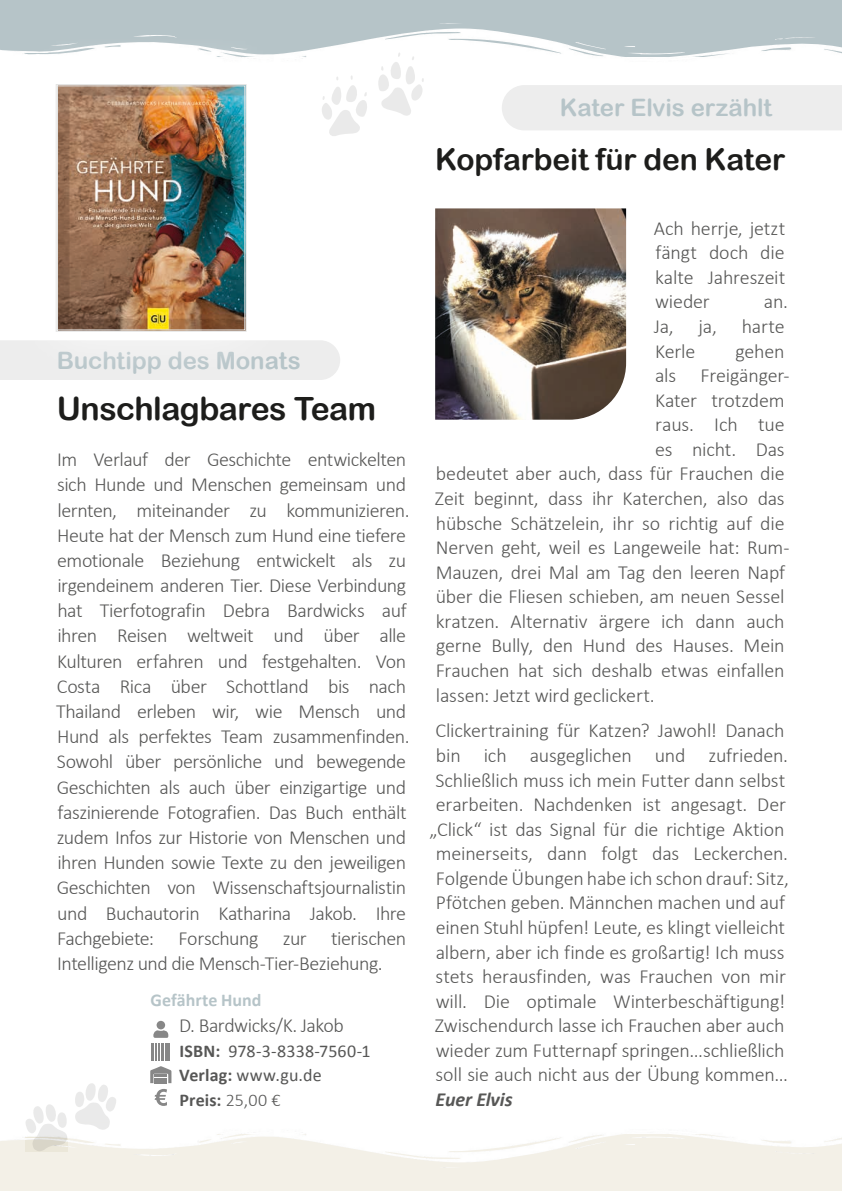
<style>
.page{position:relative;width:842px;height:1191px;background:#fff}
.page>*{position:absolute;margin:0;border:0;box-sizing:border-box;transform-origin:0 0}
.t1{font:32px "Arial Rounded MT Bold";letter-spacing:-.015em;color:#1d1d1b}
.t2{font:30px "Arial Rounded MT Bold";letter-spacing:-.005em;color:#1d1d1b}
.t3{font:24px "Arial Rounded MT Bold";letter-spacing:-.005em;color:#b6c4c8}
.t4{font:300 20px/25.2px "Calibri";letter-spacing:-.015em;color:#575756}
.t5{font:italic 700 20px "Calibri";letter-spacing:-.01em;color:#575756}
.t6{font:18px/24.4px "Calibri";letter-spacing:.005em;color:#575756}
.t7{font:700 18px "Calibri";color:#b6c4c8}
.s1{font-weight:700}
.s2{font-weight:300}
</style>
<div class="page">
<div style="left:0;top:0;width:842px;height:57px;background:#b6c4c8"></div>
<img style="left:0;top:23px;width:842px;height:34px">
<div style="left:0;top:1134px;width:842px;height:57px;background:#f3f0e7"></div>
<img style="left:0;top:1129px;width:842px;height:33px">
<svg style="left:0;top:340px;width:340px;height:40px;background:#eee"></svg>
<div style="left:4px;top:31px;width:296px;height:353px;background:#fff;opacity:.98"></div>
<img style="left:55px;top:84px;width:192px;height:248px">
<div style="left:57px;top:86px;width:188px;height:244px;border:1px solid #e4e4e3"></div>
<div style="left:157px;top:1020px;width:8px;height:9px;background:#878787;border-radius:50%"></div>
<svg style="left:150px;top:1066px;width:21px;height:17px"></svg>
<svg style="left:152px;top:1030px;width:18px;height:30px"></svg>
<svg style="left:155px;top:1089px;width:12px;height:17px"></svg>
<div style="left:502px;top:85px;width:340px;height:45px;background:#ededed"></div>
<svg style="left:25px;top:1104px;width:42px;height:47px"></svg>
<svg style="left:75px;top:1083px;width:41px;height:46px"></svg>
<svg style="left:378px;top:52px;width:46px;height:64px"></svg>
<svg style="left:322px;top:75px;width:45px;height:61px"></svg>
<img style="left:435px;top:208px;width:191px;height:212px">
<p class="t3" style="left:57px;top:346px;width:245px">Buchtipp des Monats</p>
<h1 class="t1" style="left:57px;top:390px;width:321px">Unschlagbares Team</h1>
<p class="t4" style="left:56px;top:447px;width:355px">Im Verlauf der Geschichte entwickelten sich Hunde und Menschen gemeinsam und lernten, miteinander zu kommunizieren.<br>Heute hat der Mensch zum Hund eine tiefere emotionale Beziehung entwickelt als zu irgendeinem anderen Tier. Diese Verbindung hat Tierfotografin Debra Bardwicks auf ihren Reisen weltweit und über alle Kulturen erfahren und festgehalten. Von Costa Rica über Schottland bis nach Thailand erleben wir, wie Mensch und Hund als perfektes Team zusammenfinden.<br>Sowohl über persönliche und bewegende Geschichten als auch über einzigartige und faszinierende Fotografien. Das Buch enthält zudem Infos zur Historie von Menschen und ihren Hunden sowie Texte zu den jeweiligen Geschichten von Wissenschaftsjournalistin und Buchautorin Katharina Jakob. Ihre Fachgebiete: Forschung zur tierischen Intelligenz und die Mensch-Tier-Beziehung.</p>
<p class="t7" style="left:151px;top:987px;width:112px">Gefährte Hund</p>
<p class="t4" style="left:179px;top:1013px;width:166px">D. Bardwicks/K. Jakob</p>
<p class="t6" style="left:179px;top:1038px;width:193px"><span class="s1">ISBN:</span> 978-3-8338-7560-1<br><span class="s1">Verlag:</span> www.gu.de<br><span class="s1">Preis:</span> <span class="s2">25,00 €</span></p>
<p class="t3" style="left:560px;top:94px;width:214px">Kater Elvis erzählt</p>
<h2 class="t2" style="left:435px;top:141px;width:352px">Kopfarbeit für den Kater</h2>
<p class="t4" style="left:654px;top:216px;width:133px;line-height:24.6px;text-align:justify">Ach herrje, jetzt fängt doch die kalte Jahreszeit wieder</p>
<p class="t4" style="left:654px;top:289px;width:136px;line-height:24.6px;text-indent:110px">an.<br>Ja, ja, harte<br>Kerle</p>
<p class="t4" style="left:736px;top:338px;width:51px">gehen</p>
<p class="t4" style="left:655px;top:363px;width:136px">als Freigänger-</p>
<p class="t4" style="left:655px;top:387px;width:131px">Kater trotzdem</p>
<p class="t4" style="left:655px;top:412px;width:131px">raus. Ich tue</p>
<p class="t4" style="left:655px;top:436px;width:131px">es nicht. Das</p>
<p class="t4" style="left:436px;top:461px;width:350px">bedeutet aber auch, dass für Frauchen die</p>
<p class="t4" style="left:435px;top:485px;width:351px">Zeit beginnt, dass ihr Katerchen, also das</p>
<p class="t4" style="left:436px;top:510px;width:350px">hübsche Schätzelein, ihr so richtig auf die</p>
<p class="t4" style="left:436px;top:535px;width:355px">Nerven geht, weil es Langeweile hat: Rum-</p>
<p class="t4" style="left:436px;top:559px;width:351px">Mauzen, drei Mal am Tag den leeren Napf</p>
<p class="t4" style="left:436px;top:584px;width:350px">über die Fliesen schieben, am neuen Sessel</p>
<p class="t4" style="left:436px;top:608px;width:350px">kratzen. Alternativ ärgere ich dann auch</p>
<p class="t4" style="left:436px;top:633px;width:350px">gerne Bully, den Hund des Hauses. Mein</p>
<p class="t4" style="left:436px;top:657px;width:350px">Frauchen hat sich deshalb etwas einfallen</p>
<p class="t4" style="left:436px;top:682px;width:220px">lassen: Jetzt wird geclickert.</p>
<p class="t4" style="left:429px;top:718px;width:361px;line-height:24.6px;text-align:center">Clickertraining für Katzen? Jawohl! Danach bin ich ausgeglichen und zufrieden.<br>Schließlich muss ich mein Futter dann selbst erarbeiten. Nachdenken ist angesagt. Der „Click“ ist das Signal für die richtige Aktion meinerseits, dann folgt das Leckerchen.<br>Folgende Übungen habe ich schon drauf: Sitz, Pfötchen geben. Männchen machen und auf einen Stuhl hüpfen! Leute, es klingt vielleicht albern, aber ich finde es großartig! Ich muss stets herausfinden, was Frauchen von mir will. Die optimale Winterbeschäftigung!<br>Zwischendurch lasse ich Frauchen aber auch wieder zum Futternapf springen...schließlich soll sie auch nicht aus der Übung kommen...</p>
<p class="t5" style="left:436px;top:1085px;width:78px">Euer Elvis</p>
</div>
